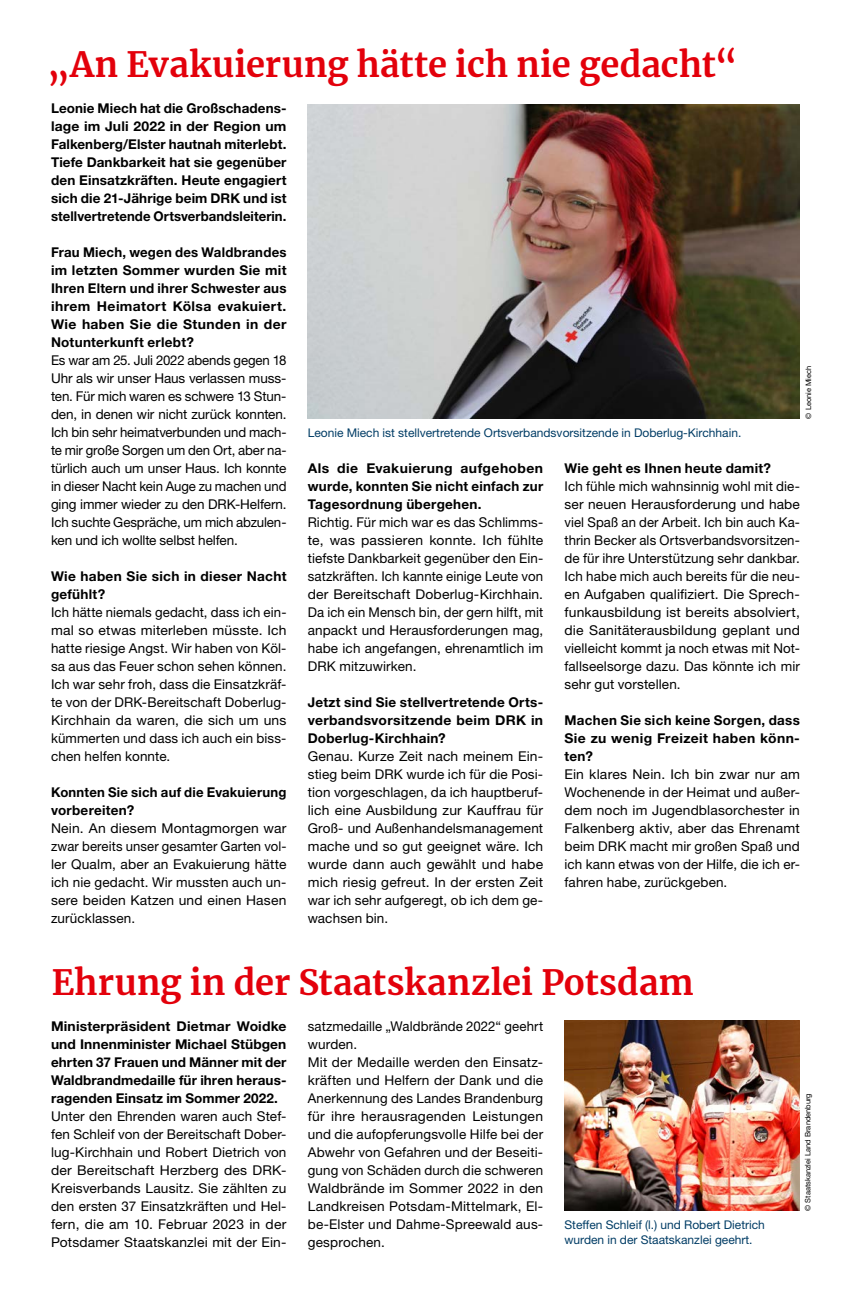
<style>
.page{position:relative;width:851px;height:1297px;background:#fff}
.page>*{position:absolute;margin:0;border:0;box-sizing:border-box;transform-origin:0 0}
.MGB_Headline_23{font:700 34.5px "Merriweather";letter-spacing:.005em;color:#e3000b}
.MGB_Copy{font:13.5px/18px "Helvetica Neue LT Pro";letter-spacing:.01em;color:#000;text-align:justify}
.MGB_Copy_bold{font:700 13.5px/18px "Helvetica Neue LT Pro";letter-spacing:.02em;color:#000;text-align:justify}
.MGB_BU{font:12px/15px "Helvetica Neue LT Pro";color:#003c65}
.MGB_Fotocredits{font:7.5px "Helvetica Neue LT Pro";color:#000}
</style>
<div class="page">
<img style="left:308px;top:104px;width:491px;height:315px">
<img style="left:564px;top:1020px;width:235px;height:191px">
<p class="MGB_Headline_23" style="left:47px;top:40px;width:692px">„An Evakuierung hätte ich nie gedacht“</p>
<p class="MGB_Copy_bold" style="left:51px;top:98px;width:237px">Leonie Miech hat die Großschadens&shy;lage im Juli 2022 in der Region um Falkenberg/Elster hautnah miterlebt.<br>Tiefe Dankbarkeit hat sie gegenüber den Einsatzkräften. Heute engagiert sich die 21-Jährige beim DRK und ist stellvertretende Ortsverbandsleiterin.</p>
<p class="MGB_Copy_bold" style="left:51px;top:242px;width:237px">Frau Miech, wegen des Waldbrandes im letzten Sommer wurden Sie mit Ihren Eltern und ihrer Schwester aus ihrem Heimatort Kölsa evakuiert.<br>Wie haben Sie die Stunden in der Notunterkunft erlebt?</p>
<p class="MGB_Copy" style="left:51px;top:350px;width:237px">Es war am 25. Juli 2022 abends gegen 18<br>Uhr als wir unser Haus verlassen muss&shy;ten. Für mich waren es schwere 13 Stun&shy;den, in denen wir nicht zurück konnten.<br>Ich bin sehr heimatverbunden und mach&shy;te mir große Sorgen um den Ort, aber na&shy;türlich auch um unser Haus. Ich konnte in dieser Nacht kein Auge zu machen und ging immer wieder zu den DRK-Helfern.<br>Ich suchte Gespräche, um mich abzulen&shy;ken und ich wollte selbst helfen.</p>
<p class="MGB_Copy_bold" style="left:51px;top:566px;width:237px">Wie haben Sie sich in dieser Nacht gefühlt?</p>
<p class="MGB_Copy" style="left:51px;top:602px;width:237px">Ich hätte niemals gedacht, dass ich ein&shy;mal so etwas miterleben müsste. Ich hatte riesige Angst. Wir haben von Köl&shy;sa aus das Feuer schon sehen können.<br>Ich war sehr froh, dass die Einsatzkräf&shy;te von der DRK-Bereitschaft Doberlug-Kirchhain da waren, die sich um uns kümmerten und dass ich auch ein biss&shy;chen helfen konnte.</p>
<p class="MGB_Copy_bold" style="left:51px;top:782px;width:237px">Konnten Sie sich auf die Evakuierung vorbereiten?</p>
<p class="MGB_Copy" style="left:51px;top:818px;width:237px">Nein. An diesem Montagmorgen war zwar bereits unser gesamter Garten vol&shy;ler Qualm, aber an Evakuierung hätte ich nie gedacht. Wir mussten auch un&shy;sere beiden Katzen und einen Hasen zurücklassen.</p>
<p class="MGB_Fotocredits" style="left:803px;top:419px;width:54px;rotate:-90deg">© Leonie Miech</p>
<p class="MGB_BU" style="left:308px;top:424px;width:435px">Leonie Miech ist stellvertretende Ortsverbandsvorsitzende in Doberlug-Kirchhain.</p>
<p class="MGB_Copy_bold" style="left:308px;top:458px;width:237px">Als die Evakuierung aufgehoben wurde, konnten Sie nicht einfach zur Tagesordnung übergehen.</p>
<p class="MGB_Copy" style="left:308px;top:512px;width:237px">Richtig. Für mich war es das Schlimms&shy;te, was passieren konnte. Ich fühlte tiefste Dankbarkeit gegenüber den Ein&shy;satzkräften. Ich kannte einige Leute von der Bereitschaft Doberlug-Kirchhain.<br>Da ich ein Mensch bin, der gern hilft, mit anpackt und Herausforderungen mag, habe ich angefangen, ehrenamtlich im DRK mitzuwirken.</p>
<p class="MGB_Copy_bold" style="left:308px;top:692px;width:237px">Jetzt sind Sie stellvertretende Orts&shy;verbandsvorsitzende beim DRK in Doberlug-Kirchhain?</p>
<p class="MGB_Copy" style="left:308px;top:746px;width:237px">Genau. Kurze Zeit nach meinem Ein&shy;stieg beim DRK wurde ich für die Posi&shy;tion vorgeschlagen, da ich hauptberuf&shy;lich eine Ausbildung zur Kauffrau für Groß- und Außenhandelsmanagement mache und so gut geeignet wäre. Ich wurde dann auch gewählt und habe mich riesig gefreut. In der ersten Zeit war ich sehr aufgeregt, ob ich dem ge&shy;wachsen bin.</p>
<p class="MGB_Copy_bold" style="left:564px;top:458px;width:208px">Wie geht es Ihnen heute damit?</p>
<p class="MGB_Copy" style="left:564px;top:476px;width:237px">Ich fühle mich wahnsinnig wohl mit die&shy;ser neuen Herausforderung und habe viel Spaß an der Arbeit. Ich bin auch Ka&shy;thrin Becker als Ortsverbandsvorsitzen&shy;de für ihre Unterstützung sehr dankbar.<br>Ich habe mich auch bereits für die neu&shy;en Aufgaben qualifiziert. Die Sprech&shy;funkausbildung ist bereits absolviert, die Sanitäterausbildung geplant und vielleicht kommt ja noch etwas mit Not&shy;fallseelsorge dazu. Das könnte ich mir sehr gut vorstellen.</p>
<p class="MGB_Copy_bold" style="left:564px;top:710px;width:237px">Machen Sie sich keine Sorgen, dass Sie zu wenig Freizeit haben könn&shy;ten?</p>
<p class="MGB_Copy" style="left:564px;top:764px;width:237px">Ein klares Nein. Ich bin zwar nur am Wochenende in der Heimat und außer&shy;dem noch im Jugendblasorchester in Falkenberg aktiv, aber das Ehrenamt beim DRK macht mir großen Spaß und ich kann etwas von der Hilfe, die ich er&shy;fahren habe, zurückgeben.</p>
<p class="MGB_Headline_23" style="left:52px;top:958px;width:643px">Ehrung in der Staatskanzlei Potsdam</p>
<p class="MGB_Copy" style="left:308px;top:1016px;width:237px">satzmedaille „Waldbrände 2022“ geehrt wurden.</p>
<p class="MGB_Copy" style="left:308px;top:1052px;width:237px">Mit der Medaille werden den Einsatz&shy;kräften und Helfern der Dank und die Anerkennung des Landes Brandenburg für ihre herausragenden Leistungen und die aufopferungsvolle Hilfe bei der Abwehr von Gefahren und der Beseiti&shy;gung von Schäden durch die schweren Waldbrände im Sommer 2022 in den Landkreisen Potsdam-Mittelmark, El&shy;be-Elster und Dahme-Spreewald aus&shy;gesprochen.</p>
<p class="MGB_Copy_bold" style="left:51px;top:1016px;width:237px">Ministerpräsident Dietmar Woidke und Innenminister Michael Stübgen ehrten 37 Frauen und Männer mit der Waldbrandmedaille für ihren heraus&shy;ragenden Einsatz im Sommer 2022.</p>
<p class="MGB_Copy" style="left:51px;top:1106px;width:237px">Unter den Ehrenden waren auch Stef&shy;fen Schleif von der Bereitschaft Dober&shy;lug-Kirchhain und Robert Dietrich von der Bereitschaft Herzberg des DRK-Kreisverbands Lausitz. Sie zählten zu den ersten 37 Einsatzkräften und Hel&shy;fern, die am 10. Februar 2023 in der Potsdamer Staatskanzlei mit der Ein-</p>
<p class="MGB_BU" style="left:564px;top:1216px;width:202px">Steffen Schleif (l.) und Robert Dietrich wurden in der Staatskanzlei geehrt.</p>
<p class="MGB_Fotocredits" style="left:803px;top:1211px;width:119px;rotate:-90deg">© Staatskanzlei Land Brandenburg</p>
</div>
